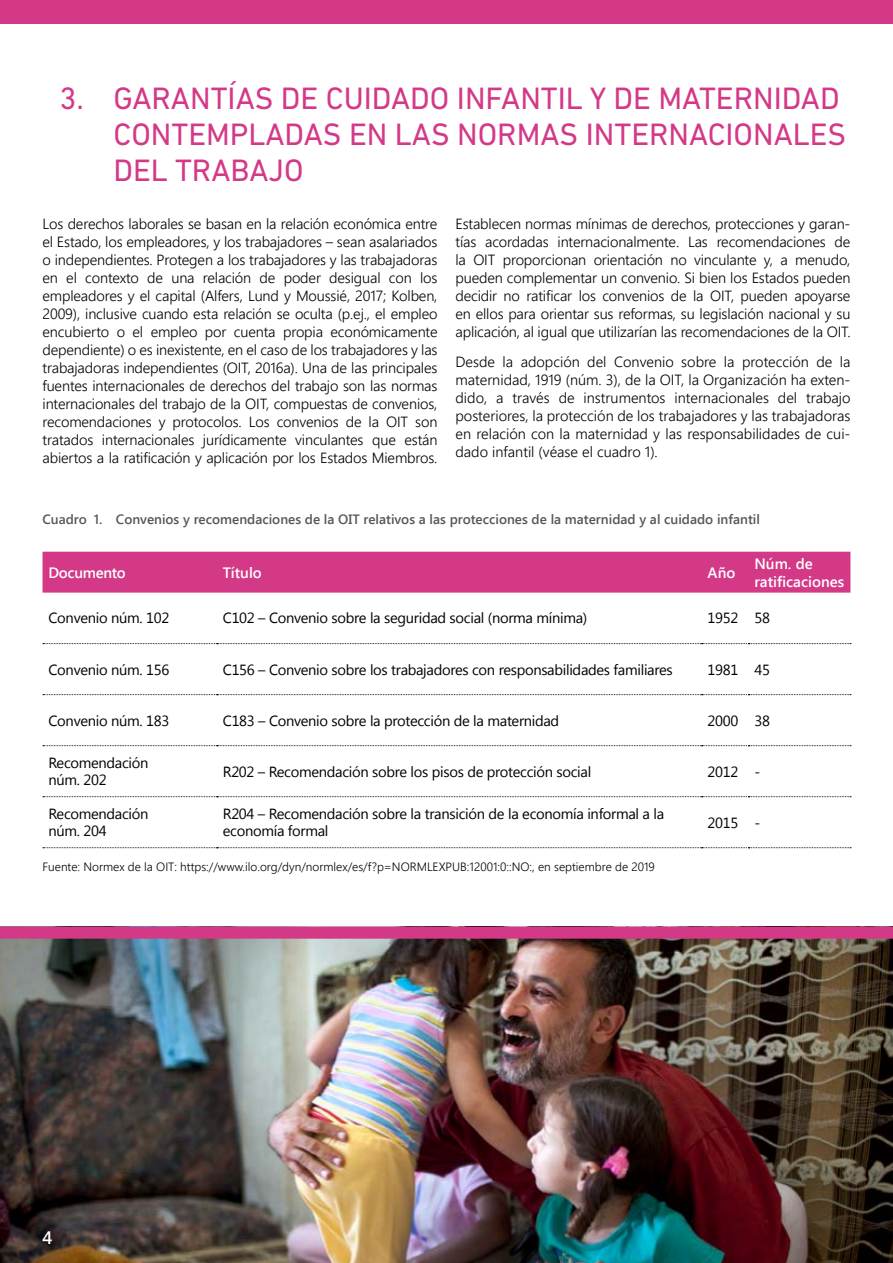
<style>
.page{position:relative;width:893px;height:1263px;background:#fff}
.page>*{position:absolute;margin:0;border:0;box-sizing:border-box;transform-origin:0 0}
.t1{font:31.5px/36px "DIN Next LT Pro";color:#d43987}
.t2{font:600 18px "Segoe UI";color:#fff}
.t3{font:600 15px/18px "Segoe UI";color:#fff}
.t4{font:600 15px "Segoe UI";letter-spacing:-.02em;color:#fff}
.t5{font:300 14.7px/18px "Segoe UI";letter-spacing:-.01em;color:#000;text-align:justify}
.t6{font:14.7px/17.7px "Segoe UI";letter-spacing:-.02em;color:#000}
.t7{font:600 13.5px "Segoe UI";color:#575756}
.t8{font:300 12px "Segoe UI";color:#000}
.s1{font-family:"Segoe WP"}
</style>
<div class="page">
<img style="left:0;top:939px;width:893px;height:324px">
<div style="left:43px;top:552px;width:807px;height:41px;background:#d43987"></div>
<svg style="left:43px;top:643px;width:808px;height:1px"></svg>
<svg style="left:43px;top:694px;width:808px;height:1px"></svg>
<svg style="left:43px;top:745px;width:808px;height:1px"></svg>
<svg style="left:43px;top:796px;width:808px;height:1px"></svg>
<svg style="left:43px;top:847px;width:808px;height:1px"></svg>
<div style="left:0;top:927px;width:893px;height:12px;background:#d43987"></div>
<div style="left:0;top:0;width:893px;height:23px;background:#d43987"></div>
<h1 class="t1" style="left:114px;top:80px;width:734px;text-indent:-54px">3. GARANTÍAS DE CUIDADO INFANTIL Y DE MATERNIDAD<br>CONTEMPLADAS EN LAS NORMAS INTERNACIONALES<br>DEL TRABAJO</h1>
<p class="t5" style="left:43px;top:214px;width:397px">Los derechos laborales se basan en la relación económica entre el Estado, los empleadores, y los trabajadores – sean asalariados o independientes. Protegen a los trabajadores y las trabajadoras en el contexto de una relación de poder desigual con los empleadores y el capital (Alfers, Lund y Moussié, 2017; Kolben, 2009), inclusive cuando esta relación se oculta (p.ej., el empleo encubierto o el empleo por cuenta propia económicamente dependiente) o es inexistente, en el caso de los trabajadores y las trabajadoras independientes (OIT, 2016a). Una de las principales fuentes internacionales de derechos del trabajo son las normas internacionales del trabajo de la OIT, compuestas de convenios, recomendaciones y protocolos. Los convenios de la OIT son tratados internacionales jurídicamente vinculantes que están abiertos a la ratificación y aplicación por los Estados Miembros.</p>
<p class="t5" style="left:455px;top:214px;width:397px">Establecen normas mínimas de derechos, protecciones y garan&shy;tías acordadas internacionalmente. Las recomendaciones de la OIT proporcionan orientación no vinculante y, a menudo, pueden complementar un convenio. Si bien los Estados pueden decidir no ratificar los convenios de la OIT, pueden apoyarse en ellos para orientar sus reformas, su legislación nacional y su aplicación, al igual que utilizarían las recomendaciones de la OIT.</p>
<p class="t5" style="left:455px;top:352px;width:396px">Desde la adopción del Convenio sobre la protección de la maternidad, 1919 (núm. 3), de la OIT, la Organización ha exten&shy;dido, a través de instrumentos internacionales del trabajo posteriores, la protección de los trabajadores y las trabajadoras en relación con la maternidad y las responsabilidades de cui&shy;dado infantil (véase el cuadro 1).</p>
<p class="t7" style="left:43px;top:510px;width:719px"><span class="s1">Cuadro 1.</span> Convenios y recomendaciones de la OIT relativos a las protecciones de la maternidad y al cuidado infantil</p>
<p class="t4" style="left:49px;top:562px;width:79px">Documento</p>
<p class="t3" style="left:223px;top:563px;width:41px">Título</p>
<p class="t3" style="left:708px;top:563px;width:29px">Año</p>
<p class="t3" style="left:754px;top:554px;width:91px">Núm. de ratificaciones</p>
<p class="t6" style="left:49px;top:609px;width:122px">Convenio núm. 102</p>
<p class="t6" style="left:223px;top:609px;width:366px">C102 – Convenio sobre la seguridad social (norma mínima)</p>
<p class="t6" style="left:708px;top:609px;width:64px">1952 58</p>
<p class="t6" style="left:49px;top:660px;width:122px">Convenio núm. 156</p>
<p class="t6" style="left:223px;top:660px;width:451px">C156 – Convenio sobre los trabajadores con responsabilidades familiares</p>
<p class="t6" style="left:708px;top:660px;width:64px">1981 45</p>
<p class="t6" style="left:49px;top:711px;width:122px">Convenio núm. 183</p>
<p class="t6" style="left:223px;top:711px;width:338px">C183 – Convenio sobre la protección de la maternidad</p>
<p class="t6" style="left:708px;top:711px;width:64px">2000 38</p>
<p class="t6" style="left:49px;top:753px;width:102px">Recomendación núm. 202</p>
<p class="t6" style="left:223px;top:762px;width:370px">R202 – Recomendación sobre los pisos de protección social</p>
<p class="t6" style="left:708px;top:762px;width:54px">2012 -</p>
<p class="t6" style="left:49px;top:804px;width:102px">Recomendación núm. 204</p>
<p class="t6" style="left:223px;top:804px;width:443px">R204 – Recomendación sobre la transición de la economía informal a la economía formal</p>
<p class="t6" style="left:708px;top:813px;width:54px">2015 -</p>
<p class="t8" style="left:43px;top:858px;width:614px">Fuente: Normex de la OIT: https://www.ilo.org/dyn/normlex/es/f?p=NORMLEXPUB:12001:0::NO:, en septiembre de 2019</p>
<p class="t2" style="left:43px;top:1225px;width:11px">4</p>
</div>
